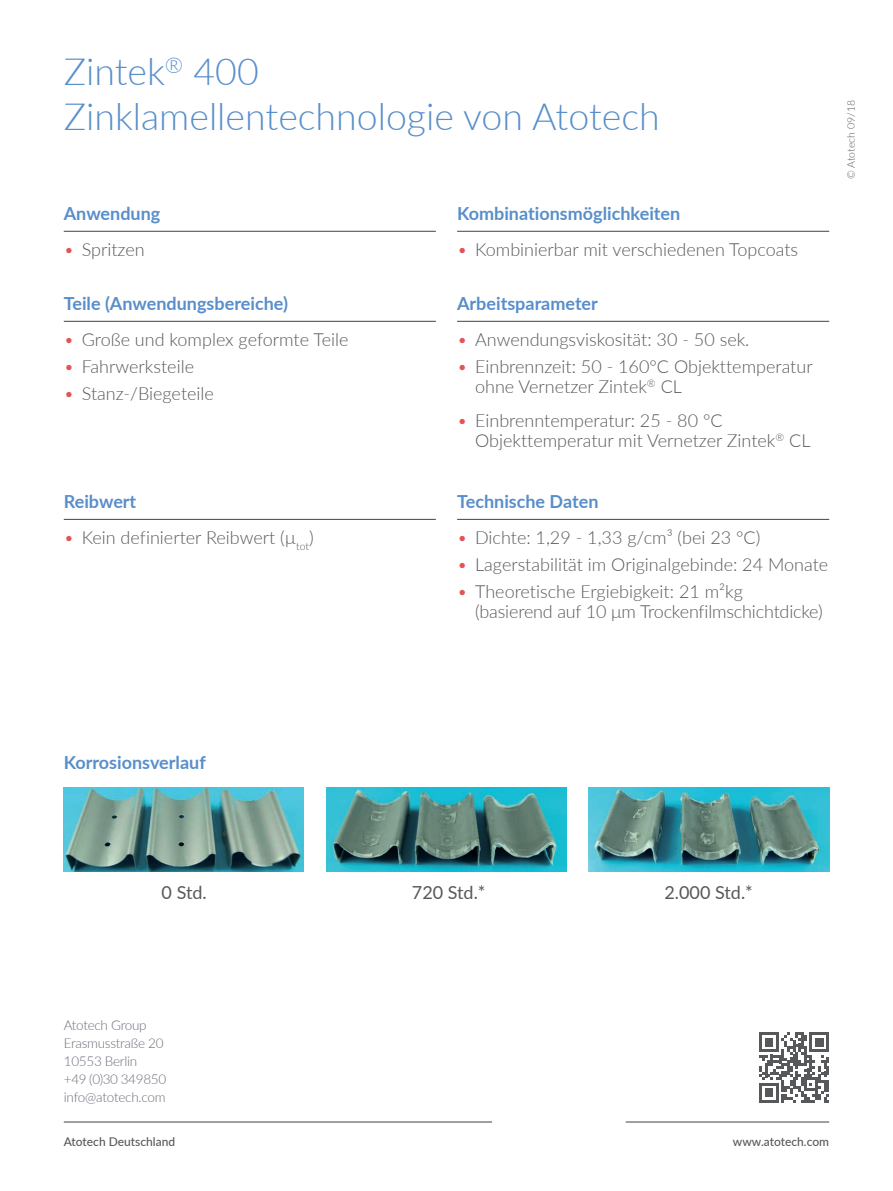
<style>
.page{position:relative;width:893px;height:1191px;background:#fff}
.page>*{position:absolute;margin:0;border:0;box-sizing:border-box;transform-origin:0 0}
.t1{font:300 37.5px/45px "Lato";color:#588eca}
.t2{font:300 18px/19.5px "Lato";color:#57585a}
.t3{font:700 18px "Lato";color:#588eca}
.t4{font:18px "Lato";color:#57585a}
.t5{font:300 13.5px/18px "Lato";letter-spacing:-.02em;color:#696c7a}
.t6{font:500 12px "Lato";color:#57585a}
.t7{font:300 10.5px "Lato";color:#57585a}
.s1{color:#e45454}
</style>
<div class="page">
<hr style="left:64px;top:231px;width:372px;height:1px;background:#57585a">
<hr style="left:64px;top:321px;width:372px;height:1px;background:#57585a">
<hr style="left:64px;top:519px;width:372px;height:1px;background:#57585a">
<hr style="left:457px;top:231px;width:372px;height:1px;background:#57585a">
<hr style="left:457px;top:321px;width:372px;height:1px;background:#57585a">
<hr style="left:457px;top:519px;width:372px;height:1px;background:#57585a">
<img style="left:326px;top:787px;width:240px;height:84px">
<img style="left:588px;top:787px;width:241px;height:84px">
<img style="left:64px;top:787px;width:240px;height:84px">
<hr style="left:626px;top:1121px;width:203px;height:1px;background:#57585a">
<svg style="left:759px;top:1032px;width:70px;height:70px"></svg>
<hr style="left:64px;top:1121px;width:428px;height:1px;background:#57585a">
<h1 class="t1" style="left:64px;top:48px;width:597px">Zintek<sup>®</sup> 400<br>Zinklamellentechnologie von Atotech</h1>
<p class="t3" style="left:64px;top:200px;width:98px">Anwendung</p>
<p class="t2" style="left:64px;top:239px;width:82px"><span class="s1">•</span> Spritzen</p>
<p class="t3" style="left:64px;top:290px;width:226px">Teile (Anwendungsbereiche)</p>
<p class="t2" style="left:64px;top:329px;width:286px"><span class="s1">•</span> Große und komplex geformte Teile</p>
<p class="t2" style="left:64px;top:356px;width:132px"><span class="s1">•</span> Fahrwerksteile</p>
<p class="t2" style="left:64px;top:383px;width:152px"><span class="s1">•</span> Stanz-/Biegeteile</p>
<p class="t3" style="left:64px;top:488px;width:74px">Reibwert</p>
<p class="t2" style="left:64px;top:527px;width:252px"><span class="s1">•</span> Kein definierter Reibwert (µ<sub>tot</sub>)</p>
<p class="t3" style="left:457px;top:200px;width:225px">Kombinationsmöglichkeiten</p>
<p class="t2" style="left:457px;top:239px;width:343px"><span class="s1">•</span> Kombinierbar mit verschiedenen Topcoats</p>
<p class="t3" style="left:457px;top:290px;width:142px">Arbeitsparameter</p>
<p class="t2" style="left:457px;top:329px;width:294px"><span class="s1">•</span> Anwendungsviskosität: 30 - 50 sek.</p>
<p class="t2" style="left:475px;top:356px;width:339px;text-indent:-18px"><span class="s1">•</span> Einbrennzeit: 50 - 160°C Objekttemperatur ohne Vernetzer Zintek<sup>®</sup> CL</p>
<p class="t2" style="left:475px;top:410px;width:337px;text-indent:-18px"><span class="s1">•</span> Einbrenntemperatur: 25 - 80 °C<br>Objekttemperatur mit Vernetzer Zintek<sup>®</sup> CL</p>
<p class="t3" style="left:457px;top:488px;width:143px">Technische Daten</p>
<p class="t2" style="left:457px;top:527px;width:305px"><span class="s1">•</span> Dichte: 1,29 - 1,33 g/cm³ (bei 23 °C)</p>
<p class="t2" style="left:457px;top:554px;width:373px"><span class="s1">•</span> Lagerstabilität im Originalgebinde: 24 Monate</p>
<p class="t2" style="left:475px;top:581px;width:349px;text-indent:-18px"><span class="s1">•</span> Theoretische Ergiebigkeit: 21 m²kg (basierend auf 10 μm Trockenfilmschichtdicke)</p>
<p class="t7" style="left:844px;top:179px;width:80px;rotate:-90deg">© Atotech 09/18</p>
<p class="t3" style="left:64px;top:749px;width:143px">Korrosionsverlauf</p>
<p class="t4" style="left:162px;top:879px;width:47px">0 Std.</p>
<p class="t4" style="left:412px;top:879px;width:75px">720 Std.*</p>
<p class="t4" style="left:664px;top:879px;width:90px">2.000 Std.*</p>
<p class="t5" style="left:64px;top:1016px;width:104px">Atotech Group<br>Erasmusstraße 20<br>10553 Berlin<br>+49 (0)30 349850 info@atotech.com</p>
<p class="t6" style="left:64px;top:1133px;width:113px">Atotech Deutschland</p>
<p class="t6" style="left:733px;top:1133px;width:98px">www.atotech.com</p>
</div>
